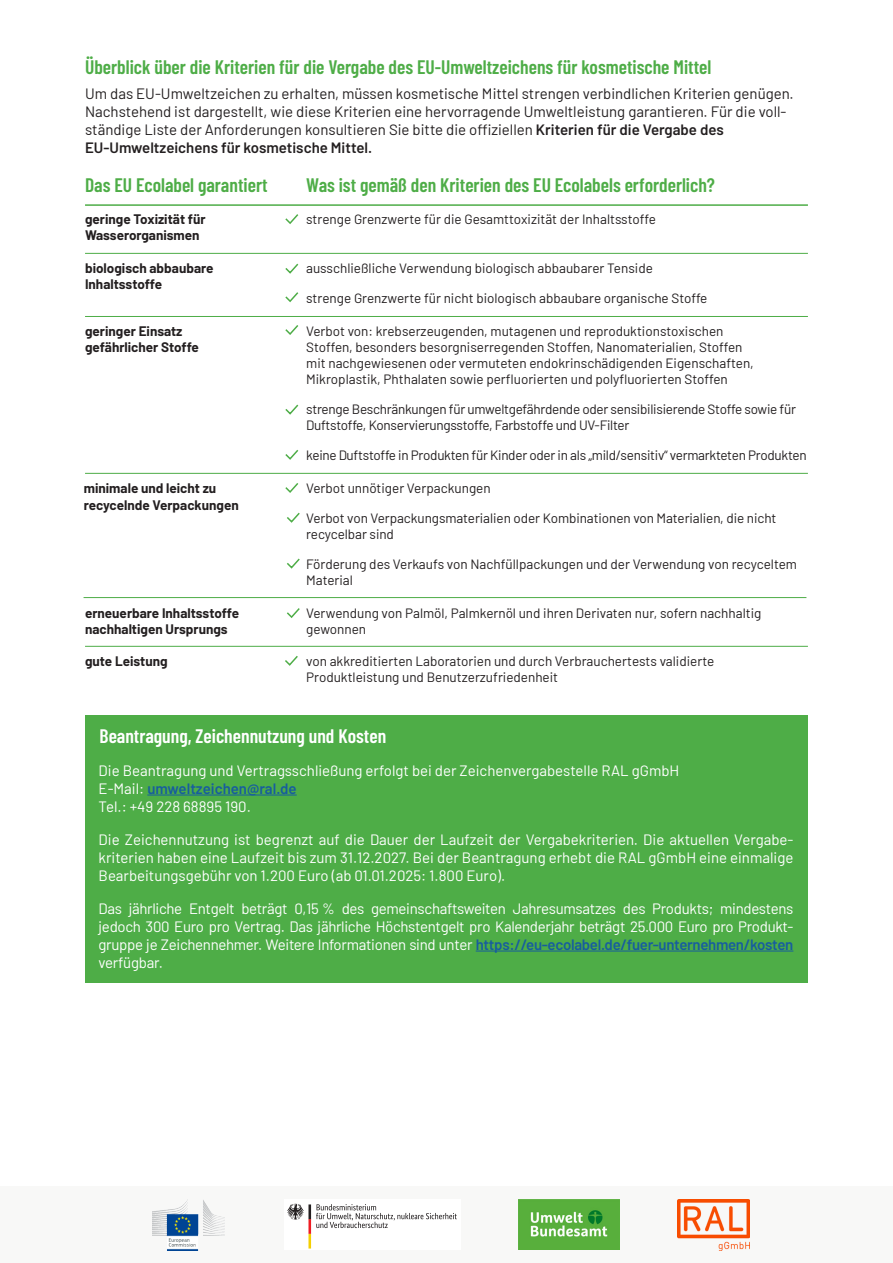
<style>
.page{position:relative;width:893px;height:1263px;background:#fff}
.page>*{position:absolute;margin:0;border:0;box-sizing:border-box;transform-origin:0 0}
.t1{font:600 19.5px "Barlow Condensed";color:#4ead47}
.t2{font:600 19.5px "Barlow Condensed";color:#fff}
.t3{font:15px/18px "Barlow";color:#fff;text-align:justify}
.t4{font:15px/18px "Barlow";color:#231f20}
.t5{font:13.5px/16.2px "Barlow";color:#231f20}
.t6{font:13.5px/16.2px "Barlow";letter-spacing:-.02em;color:#231f20}
.t7{font:700 13.5px/16.2px "Barlow";color:#231f20}
.s1{font-weight:600}
.s2{font-weight:600;color:#175d9e}
</style>
<div class="page">
<hr style="left:85px;top:253px;width:723px;height:1px;background:#4ead47">
<hr style="left:85px;top:316px;width:723px;height:1px;background:#4ead47">
<hr style="left:85px;top:473px;width:723px;height:1px;background:#4ead47">
<hr style="left:84px;top:597px;width:722px;height:1px;background:#4ead47">
<hr style="left:85px;top:646px;width:723px;height:1px;background:#4ead47">
<hr style="left:85px;top:204px;width:723px;height:2px;background:#4ead47">
<svg style="left:285px;top:214px;width:14px;height:10px"></svg>
<svg style="left:285px;top:263px;width:14px;height:11px"></svg>
<svg style="left:285px;top:292px;width:14px;height:11px"></svg>
<svg style="left:285px;top:325px;width:14px;height:10px"></svg>
<svg style="left:285px;top:404px;width:14px;height:11px"></svg>
<svg style="left:285px;top:450px;width:14px;height:10px"></svg>
<svg style="left:285px;top:483px;width:14px;height:10px"></svg>
<svg style="left:287px;top:512px;width:13px;height:11px"></svg>
<svg style="left:287px;top:558px;width:13px;height:11px"></svg>
<svg style="left:287px;top:608px;width:13px;height:10px"></svg>
<svg style="left:285px;top:656px;width:13px;height:10px"></svg>
<div style="left:0;top:1186px;width:893px;height:77px;background:#f8f8f7"></div>
<img style="left:152px;top:1199px;width:73px;height:51px">
<img style="left:519px;top:1199px;width:101px;height:51px">
<img style="left:678px;top:1199px;width:72px;height:51px">
<div style="left:284px;top:1199px;width:177px;height:51px;background:#fff"></div>
<svg style="left:287px;top:1204px;width:170px;height:44px"></svg>
<div style="left:85px;top:715px;width:723px;height:268px;background:#4ead47"></div>
<hr style="left:147px;top:795px;width:150px;height:1px;background:#175d9e">
<hr style="left:476px;top:951px;width:317px;height:1px;background:#175d9e">
<h1 class="t1" style="left:85px;top:53px;width:628px">Überblick über die Kriterien für die Vergabe des EU-Umweltzeichens für kosmetische Mittel</h1>
<p class="t4" style="left:85px;top:83px;width:710px">Um das EU-Umweltzeichen zu erhalten, müssen kosmetische Mittel strengen verbindlichen Kriterien genügen.<br>Nachstehend ist dargestellt, wie diese Kriterien eine hervorragende Umweltleistung garantieren. Für die voll&shy;ständige Liste der Anforderungen konsultieren Sie bitte die offiziellen <span class="s1">Kriterien für die Vergabe des EU-Umweltzeichens für kosmetische Mittel.</span></p>
<h1 class="t1" style="left:85px;top:171px;width:184px">Das EU Ecolabel garantiert</h1>
<p class="t7" style="left:85px;top:210px;width:122px">geringe Toxizität für<br>Wasserorganismen</p>
<p class="t7" style="left:85px;top:259px;width:130px">biologisch abbaubare<br>Inhaltsstoffe</p>
<p class="t7" style="left:85px;top:322px;width:115px">geringer Einsatz gefährlicher Stoffe</p>
<p class="t7" style="left:84px;top:479px;width:157px">minimale und leicht zu recycelnde Verpackungen</p>
<p class="t7" style="left:85px;top:604px;width:156px">erneuerbare Inhaltsstoffe nachhaltigen Ursprungs</p>
<p class="t7" style="left:85px;top:652px;width:84px">gute Leistung</p>
<h1 class="t1" style="left:306px;top:171px;width:410px">Was ist gemäß den Kriterien des EU Ecolabels erforderlich?</h1>
<p class="t5" style="left:306px;top:210px;width:351px">strenge Grenzwerte für die Gesamttoxizität der Inhaltsstoffe</p>
<p class="t5" style="left:306px;top:252px;width:403px;line-height:29.7px">ausschließliche Verwendung biologisch abbaubarer Tenside<br>strenge Grenzwerte für nicht biologisch abbaubare organische Stoffe</p>
<p class="t5" style="left:306px;top:322px;width:449px">Verbot von: krebserzeugenden, mutagenen und reproduktionstoxischen Stoffen, besonders besorgniserregenden Stoffen, Nanomaterialien, Stoffen mit nachgewiesenen oder vermuteten endokrinschädigenden Eigenschaften, Mikroplastik, Phthalaten sowie perfluorierten und polyfluorierten Stoffen</p>
<p class="t6" style="left:306px;top:400px;width:491px">strenge Beschränkungen für umweltgefährdende oder sensibilisierende Stoffe sowie für<br>Duftstoffe, Konservierungsstoffe, Farbstoffe und UV-Filter</p>
<p class="t6" style="left:306px;top:446px;width:502px">keine Duftstoffe in Produkten für Kinder oder in als „mild/sensitiv“ vermarkteten Produkten</p>
<p class="t5" style="left:306px;top:479px;width:186px">Verbot unnötiger Verpackungen</p>
<p class="t5" style="left:306px;top:509px;width:472px">Verbot von Verpackungsmaterialien oder Kombinationen von Materialien, die nicht recycelbar sind</p>
<p class="t5" style="left:306px;top:555px;width:492px">Förderung des Verkaufs von Nachfüllpackungen und der Verwendung von recyceltem<br>Material</p>
<p class="t5" style="left:306px;top:604px;width:457px">Verwendung von Palmöl, Palmkernöl und ihren Derivaten nur, sofern nachhaltig gewonnen</p>
<p class="t5" style="left:306px;top:652px;width:410px">von akkreditierten Laboratorien und durch Verbrauchertests validierte<br>Produktleistung und Benutzerzufriedenheit</p>
<h1 class="t2" style="left:100px;top:722px;width:288px">Beantragung, Zeichennutzung und Kosten</h1>
<p class="t3" style="left:99px;top:760px;width:582px;text-align:left">Die Beantragung und Vertragsschließung erfolgt bei der Zeichenvergabestelle RAL gGmbH<br>E-Mail: <span class="s2">umweltzeichen@ral.de<br></span>Tel.: +49 228 68895 190.</p>
<p class="t3" style="left:99px;top:829px;width:696px">Die Zeichennutzung ist begrenzt auf die Dauer der Laufzeit der Vergabekriterien. Die aktuellen Vergabe&shy;kriterien haben eine Laufzeit bis zum 31.12.2027. Bei der Beantragung erhebt die RAL gGmbH eine einmalige Bearbeitungsgebühr von 1.200 Euro (ab 01.01.2025: 1.800 Euro).</p>
<p class="t3" style="left:99px;top:898px;width:696px">Das jährliche Entgelt beträgt 0,15 % des gemeinschaftsweiten Jahresumsatzes des Produkts; mindestens jedoch 300 Euro pro Vertrag. Das jährliche Höchstentgelt pro Kalenderjahr beträgt 25.000 Euro pro Produkt&shy;gruppe je Zeichennehmer. Weitere Informationen sind unter <span class="s2">https://eu-ecolabel.de/fuer-unternehmen/kosten </span>verfügbar.</p>
</div>
